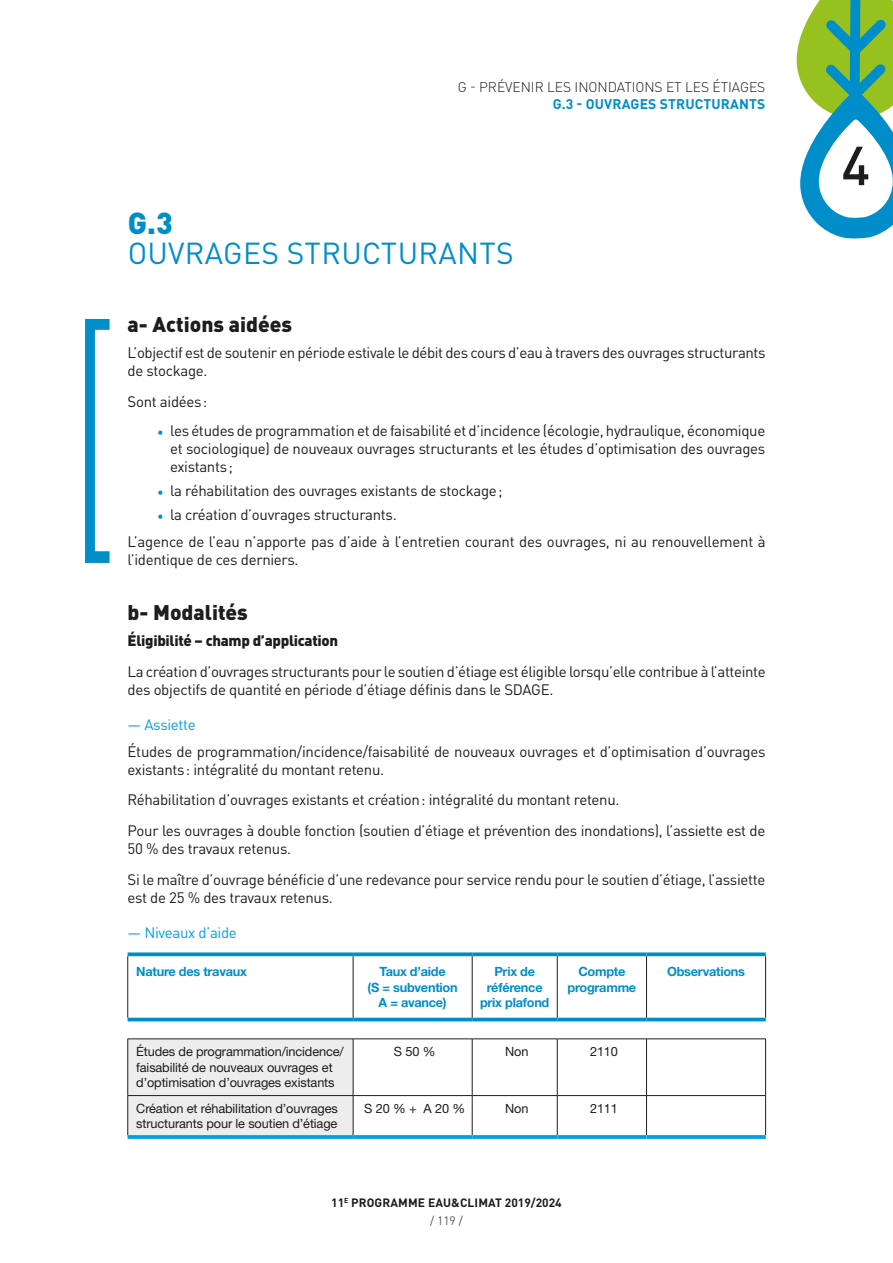
<style>
.page{position:relative;width:893px;height:1263px;background:#fff}
.page>*{position:absolute;margin:0;border:0;box-sizing:border-box;transform-origin:0 0}
.t1{font:500 54px "DIN Pro";color:#1d1d1b}
.t2{font:30px/30px "DIN Pro";letter-spacing:.01em;color:#008eca}
.t3{font:900 21px "DIN Pro";color:#1d1d1b}
.t4{font:15px/30.8px "DIN Pro";letter-spacing:-.02em;color:#1d1d1b}
.t5{font:15px "DIN Pro";letter-spacing:-.02em;color:#009fe3}
.t6{font:300 13.8px "DIN Pro";letter-spacing:-.005em;color:#1d1d1b}
.t7{font:700 13.8px "DIN Pro";color:#008eca}
.t8{font:12.75px/15.3px "Helvetica Neue LT Std";letter-spacing:-.01em;color:#1d1d1b}
.t9{font:700 12.75px/15.3px "Helvetica Neue LT Std";letter-spacing:-.02em;color:#008eca;text-align:center}
.t10{font:700 12px/17.5px "DIN Pro";letter-spacing:.01em;color:#1d1d1b;text-align:center}
.s1{font-weight:900}
.s2{font-family:"Minion Pro";font-weight:700;color:#008eca}
.s3{color:#009fe3}
.s4{font-weight:300}
</style>
<div class="page">
<svg style="left:797px;top:0;width:96px;height:239px"></svg>
<div style="left:128px;top:1039px;width:225px;height:96px;background:#ededed"></div>
<hr style="left:127px;top:1039px;width:1px;height:56px;background:#1d1d1b">
<hr style="left:765px;top:1039px;width:1px;height:56px;background:#1d1d1b">
<svg style="left:128px;top:952px;width:225px;height:4px"></svg>
<svg style="left:353px;top:952px;width:119px;height:4px"></svg>
<svg style="left:472px;top:952px;width:85px;height:4px"></svg>
<svg style="left:557px;top:952px;width:89px;height:4px"></svg>
<svg style="left:646px;top:952px;width:120px;height:4px"></svg>
<hr style="left:128px;top:1018px;width:225px;height:3px;background:#008eca">
<hr style="left:353px;top:1018px;width:119px;height:3px;background:#008eca">
<hr style="left:472px;top:1018px;width:85px;height:3px;background:#008eca">
<hr style="left:557px;top:1018px;width:89px;height:3px;background:#008eca">
<hr style="left:646px;top:1018px;width:120px;height:3px;background:#008eca">
<hr style="left:127px;top:956px;width:1px;height:62px;background:#1d1d1b">
<hr style="left:353px;top:956px;width:1px;height:62px;background:#1d1d1b">
<hr style="left:472px;top:956px;width:1px;height:62px;background:#1d1d1b">
<hr style="left:557px;top:956px;width:1px;height:62px;background:#1d1d1b">
<hr style="left:646px;top:956px;width:1px;height:62px;background:#1d1d1b">
<hr style="left:765px;top:956px;width:1px;height:62px;background:#1d1d1b">
<hr style="left:128px;top:1038px;width:225px;height:1px;background:#1d1d1b">
<hr style="left:353px;top:1038px;width:119px;height:1px;background:#1d1d1b">
<hr style="left:353px;top:1039px;width:1px;height:56px;background:#1d1d1b">
<hr style="left:472px;top:1038px;width:85px;height:1px;background:#1d1d1b">
<hr style="left:472px;top:1039px;width:1px;height:56px;background:#1d1d1b">
<hr style="left:557px;top:1038px;width:89px;height:1px;background:#1d1d1b">
<hr style="left:557px;top:1039px;width:1px;height:56px;background:#1d1d1b">
<hr style="left:646px;top:1038px;width:120px;height:1px;background:#1d1d1b">
<hr style="left:646px;top:1039px;width:1px;height:56px;background:#1d1d1b">
<hr style="left:128px;top:1095px;width:225px;height:1px;background:#1d1d1b">
<hr style="left:127px;top:1096px;width:1px;height:39px;background:#1d1d1b">
<hr style="left:353px;top:1095px;width:119px;height:1px;background:#1d1d1b">
<hr style="left:353px;top:1096px;width:1px;height:39px;background:#1d1d1b">
<hr style="left:472px;top:1095px;width:85px;height:1px;background:#1d1d1b">
<hr style="left:472px;top:1096px;width:1px;height:39px;background:#1d1d1b">
<hr style="left:557px;top:1095px;width:89px;height:1px;background:#1d1d1b">
<hr style="left:557px;top:1096px;width:1px;height:39px;background:#1d1d1b">
<hr style="left:646px;top:1095px;width:120px;height:1px;background:#1d1d1b">
<hr style="left:646px;top:1096px;width:1px;height:39px;background:#1d1d1b">
<hr style="left:765px;top:1096px;width:1px;height:39px;background:#1d1d1b">
<svg style="left:128px;top:1135px;width:225px;height:4px"></svg>
<svg style="left:353px;top:1135px;width:119px;height:4px"></svg>
<svg style="left:472px;top:1135px;width:85px;height:4px"></svg>
<svg style="left:557px;top:1135px;width:89px;height:4px"></svg>
<svg style="left:646px;top:1135px;width:120px;height:4px"></svg>
<svg style="left:85px;top:319px;width:25px;height:244px"></svg>
<p class="t6" style="left:458px;top:77px;width:309px">G - PRÉVENIR LES INO NDATIO NS ET LES ÉTIAG ES</p>
<p class="t2" style="left:128px;top:205px;width:387px"><span class="s1">G.3<br></span>OUVRAGES STRUCTURANTS</p>
<p class="t7" style="left:553px;top:92px;width:70px">G.3 - OUVRAGES</p>
<p class="t7" style="left:660px;top:92px;width:10px">STRUCTURANTS</p>
<p class="t3" style="left:128px;top:306px;width:166px">a- Actions aidées</p>
<p class="t4" style="left:128px;top:342px;width:639px;line-height:18px">L’objectif est de soutenir en période estivale le débit des cours d’eau à travers des ouvrages structurants de stockage.</p>
<p class="t4" style="left:128px;top:385px;width:81px">Sont aidées:</p>
<p class="t4" style="left:170px;top:420px;width:597px;line-height:18px;text-align:justify;text-indent:-13px"><span class="s2">•</span> les études de programmation et de faisabilité et d’incidence (écologie, hydraulique, économique et sociologique) de nouveaux ouvrages structurants et les études d’optimisation des ouvrages existants;</p>
<p class="t4" style="left:157px;top:474px;width:347px"><span class="s2">•</span> la réhabilitation des ouvrages existants de stockage;</p>
<p class="t4" style="left:128px;top:500px;width:640px;line-height:26.5px;text-indent:30px"><span class="s2">•</span> la création d’ouvrages structurants.<br>L’agence de l’eau n’apporte pas d’aide à l’entretien courant des ouvrages, ni au renouvellement à</p>
<p class="t4" style="left:128px;top:543px;width:173px">l’identique de ces derniers.</p>
<p class="t3" style="left:128px;top:594px;width:122px">b- Modalités</p>
<p class="t4" style="left:128px;top:624px;width:640px"><span class="s1">Éligibilité – champ d’application<br></span>La création d’ouvrages structurants pour le soutien d’étiage est éligible lorsqu’elle contribue à l’atteinte</p>
<p class="t4" style="left:128px;top:673px;width:427px">des objectifs de quantité en période d’étiage définis dans le SDAGE.</p>
<p class="t4" style="left:128px;top:710px;width:639px;line-height:26.5px"><span class="s3">— Assiette<br></span>Études de programmation/incidence/faisabilité de nouveaux ouvrages et d’optimisation d’ouvrages</p>
<p class="t4" style="left:128px;top:752px;width:639px">existants: intégralité du montant retenu.<br>Réhabilitation d’ouvrages existants et création: intégralité du montant retenu.<br>Pour les ouvrages à double fonction (soutien d’étiage et prévention des inondations), l’assiette est de</p>
<p class="t4" style="left:128px;top:832px;width:639px">50 % des travaux retenus.<br>Si le maître d’ouvrage bénéficie d’une redevance pour service rendu pour le soutien d’étiage, l’assiette</p>
<p class="t4" style="left:128px;top:881px;width:207px">est de 25 % des travaux retenus.</p>
<p class="t5" style="left:128px;top:921px;width:111px">— Niveaux d’aide</p>
<p class="t9" style="left:136px;top:964px;width:112px">Nature des travaux</p>
<p class="t9" style="left:368px;top:964px;width:92px">Taux d’aide<br>(S = subvention<br>A = avance)</p>
<p class="t9" style="left:480px;top:964px;width:71px">Prix de référence prix plafond</p>
<p class="t9" style="left:567px;top:964px;width:70px">Compte programme</p>
<p class="t9" style="left:667px;top:964px;width:79px">Observations</p>
<p class="t8" style="left:136px;top:1044px;width:209px">Études de programmation/incidence/ faisabilité de nouveaux ouvrages et d’optimisation d’ouvrages existants</p>
<p class="t8" style="left:394px;top:1044px;width:43px">S 50 %</p>
<p class="t8" style="left:505px;top:1044px;width:25px">Non</p>
<p class="t8" style="left:590px;top:1044px;width:29px">2110</p>
<p class="t8" style="left:136px;top:1101px;width:203px">Création et réhabilitation d’ouvrages structurants pour le soutien d’étiage</p>
<p class="t8" style="left:364px;top:1101px;width:102px">S 20 % + A 20 %</p>
<p class="t8" style="left:505px;top:1101px;width:25px">Non</p>
<p class="t8" style="left:590px;top:1101px;width:29px">2111</p>
<p class="t10" style="left:331px;top:1192px;width:232px">11<sup>E</sup> PROGRAMME EAU&amp;CLIMAT 2019/2024 <span class="s4">/ 119 /</span></p>
<p class="t1" style="left:841px;top:122px;width:30px">4</p>
</div>
